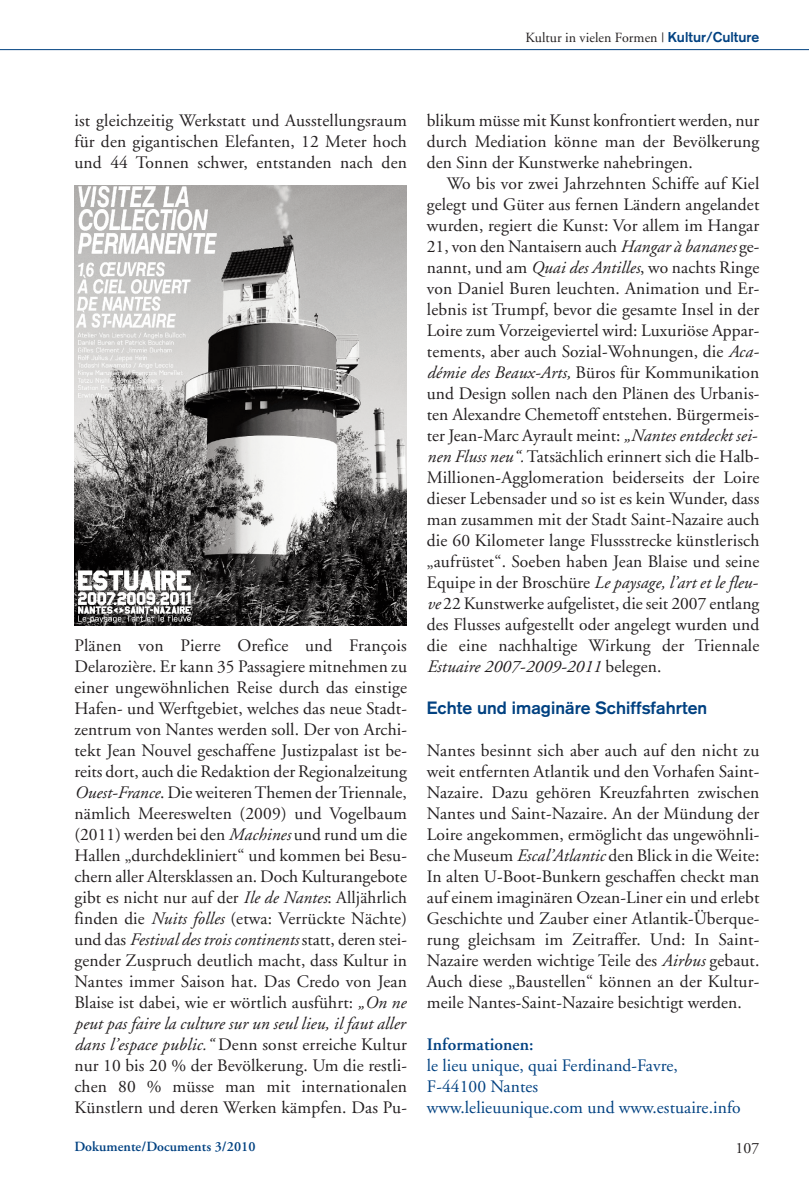
<style>
.page{position:relative;width:809px;height:1191px;background:#fff}
.page>*{position:absolute;margin:0;border:0;box-sizing:border-box;transform-origin:0 0}
.t1{font:17.5px/21px "Adobe Garamond";letter-spacing:.01em;color:#231f20;text-align:justify}
.t2{font:17.5px/21px "Adobe Garamond";letter-spacing:.005em;color:#014181}
.t3{font:700 17.5px "Akzidenz Grotesk";letter-spacing:.005em;color:#014181}
.t4{font:600 17.5px "Adobe Garamond";letter-spacing:.005em;color:#014181}
.t5{font:15.75px "Adobe Garamond";color:#231f20}
.t6{font:14px "Adobe Garamond";letter-spacing:.005em;color:#231f20}
.t7{font:600 14px "Adobe Garamond";letter-spacing:.005em;color:#014181}
.s1{font-family:"Akzidenz Grotesk";font-weight:700;color:#014181}
.s2{font-style:italic}
</style>
<div class="page">
<hr style="left:0;top:49px;width:809px;height:1px;background:#014181">
<img style="left:74px;top:186px;width:333px;height:439px">
<p class="t6" style="left:525px;top:32px;width:235px">Kultur in vielen Formen | <span class="s1">Kultur/Culture</span></p>
<p class="t1" style="left:74px;top:111px;width:334px">ist gleichzeitig Werkstatt und Ausstellungsraum für den gigantischen Elefanten, 12 Meter hoch und 44 Tonnen schwer, entstanden nach den</p>
<p class="t1" style="left:74px;top:636px;width:334px">Plänen von Pierre Orefice und François Delarozière. Er kann 35 Passagiere mitnehmen zu einer ungewöhnlichen Reise durch das einstige Hafen- und Werftgebiet, welches das neue Stadt&shy;zentrum von Nantes werden soll. Der von Archi&shy;tekt Jean Nouvel geschaffene Justizpalast ist be&shy;reits dort, auch die Redaktion der Regionalzeitung <span class="s2">Ouest-France</span>. Die weiterenThemen derTriennale, nämlich Meereswelten (2009) und Vogelbaum (2011) werden bei den <span class="s2">Machines</span> und rund um die Hallen „durchdekliniert“ und kommen bei Besu&shy;chern aller Altersklassen an. Doch Kulturangebote gibt es nicht nur auf der <span class="s2">Ile de Nantes</span>: Alljährlich finden die <span class="s2">Nuits folles</span> (etwa: Verrückte Nächte) und das <span class="s2">Festival des trois continents</span> statt, deren stei&shy;gender Zuspruch deutlich macht, dass Kultur in Nantes immer Saison hat. Das Credo von Jean Blaise ist dabei, wie er wörtlich ausführt: <span class="s2">„On ne peut pas faire la culture sur un seul lieu, il faut aller dans l’espace public.“</span> Denn sonst erreiche Kultur nur 10 bis 20 % der Bevölkerung. Um die restli&shy;chen 80 % müsse man mit internationalen Künstlern und deren Werken kämpfen. Das Pu-</p>
<p class="t1" style="left:427px;top:111px;width:334px">blikum müsse mit Kunst konfrontiert werden, nur durch Mediation könne man der Bevölkerung den Sinn der Kunstwerke nahebringen.</p>
<p class="t1" style="left:427px;top:174px;width:334px;text-indent:20px">Wo bis vor zwei Jahrzehnten Schiffe auf Kiel gelegt und Güter aus fernen Ländern angelandet wurden, regiert die Kunst: Vor allem im Hangar 21, von den Nantaisern auch <span class="s2">Hangar à bananes</span> ge&shy;nannt, und am <span class="s2">Quai des Antilles</span>, wo nachts Ringe von Daniel Buren leuchten. Animation und Er&shy;lebnis ist Trumpf, bevor die gesamte Insel in der Loire zum Vorzeigeviertel wird: Luxuriöse Appar&shy;tements, aber auch Sozial-Wohnungen, die <span class="s2">Aca&shy;démie des Beaux-Arts,</span> Büros für Kommunikation und Design sollen nach den Plänen des Urbanis&shy;ten Alexandre Chemetoff entstehen. Bürgermeis&shy;ter Jean-Marc Ayrault meint: <span class="s2">„Nantes entdeckt sei&shy;nen Fluss neu“.</span>Tatsächlich erinnert sich die Halb-Millionen-Agglomeration beiderseits der Loire dieser Lebensader und so ist es kein Wunder, dass man zusammen mit der Stadt Saint-Nazaire auch die 60 Kilometer lange Flussstrecke künstlerisch „aufrüstet“. Soeben haben Jean Blaise und seine Equipe in der Broschüre <span class="s2">Le paysage, l’art et le fleu&shy;ve</span> 22 Kunstwerke aufgelistet, die seit 2007 entlang des Flusses aufgestellt oder angelegt wurden und die eine nachhaltige Wirkung der Triennale <span class="s2">Estuaire 2007-2009-2011</span> belegen.</p>
<p class="t3" style="left:427px;top:702px;width:282px">Echte und imaginäre Schiffsfahrten</p>
<p class="t1" style="left:427px;top:741px;width:334px">Nantes besinnt sich aber auch auf den nicht zu weit entfernten Atlantik und den Vorhafen Saint-Nazaire. Dazu gehören Kreuzfahrten zwischen Nantes und Saint-Nazaire. An der Mündung der Loire angekommen, ermöglicht das ungewöhnli&shy;che Museum <span class="s2">Escal’Atlantic</span> den Blick in die Weite:<br>In alten U-Boot-Bunkern geschaffen checkt man auf einem imaginären Ozean-Liner ein und erlebt Geschichte und Zauber einer Atlantik-Überque&shy;rung gleichsam im Zeitraffer. Und: In Saint-Nazaire werden wichtige Teile des <span class="s2">Airbus</span> gebaut.<br>Auch diese „Baustellen“ können an der Kultur&shy;meile Nantes-Saint-Nazaire besichtigt werden.</p>
<p class="t4" style="left:427px;top:1037px;width:108px">Informationen:</p>
<p class="t2" style="left:427px;top:1056px;width:315px">le lieu unique, quai Ferdinand-Favre,<br>F-44100 Nantes<br>www.lelieuunique.com und www.estuaire.info</p>
<p class="t7" style="left:74px;top:1140px;width:183px">Dokumente/Documents 3/2010</p>
<p class="t5" style="left:735px;top:1141px;width:25px">107</p>
</div>
